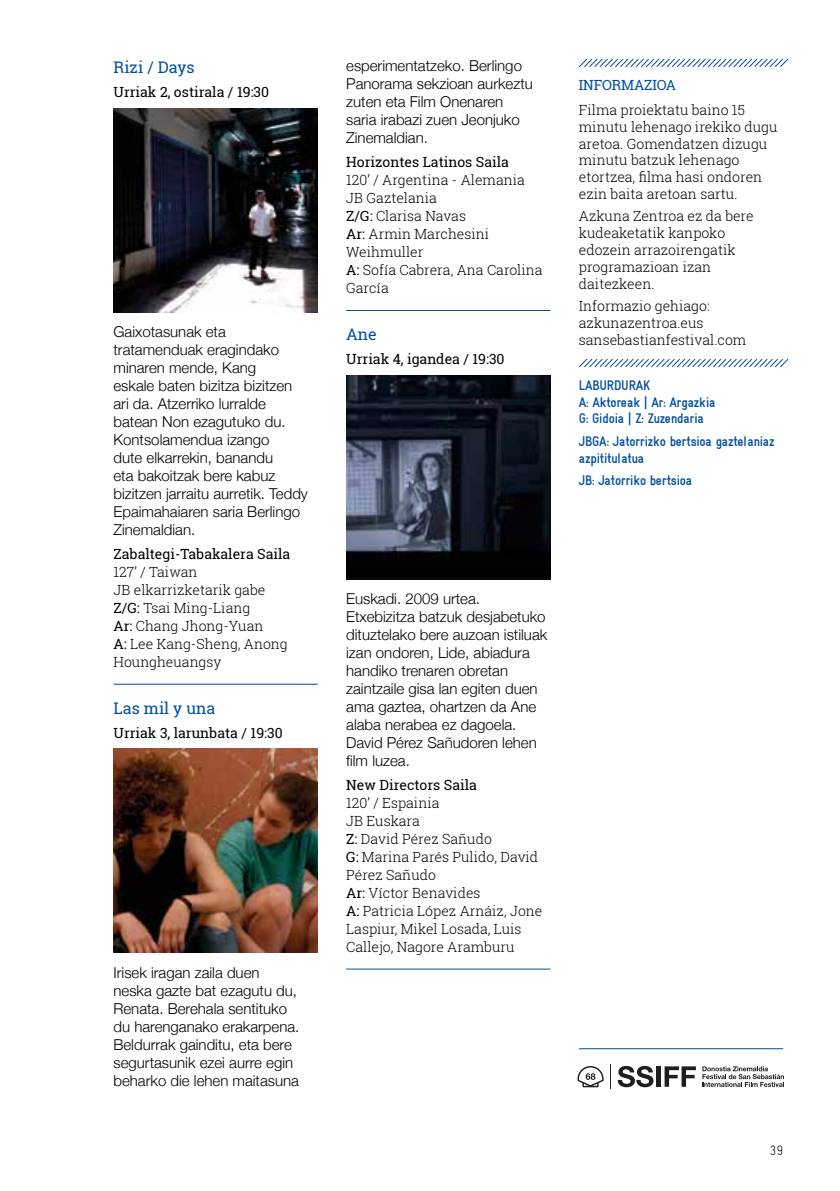
<style>
.page{position:relative;width:840px;height:1191px;background:#fff}
.page>*{position:absolute;margin:0;border:0;box-sizing:border-box;transform-origin:0 0}
.t1{font:16px "Roboto Slab";color:#004f9f}
.t2{font:300 15px/18px "Helvetica Neue";color:#000}
.t3{font:300 14px/18px "Roboto Slab";color:#000}
.t4{font:14px "Roboto Slab";color:#000}
.t5{font:700 condensed 14px/16.8px "Alhondiga Bilbao";letter-spacing:-.015em;color:#004f9f}
.t6{font:14px "Roboto Slab";letter-spacing:-.01em;color:#004f9f}
.t7{font:13.6px "Alhondiga Bilbao Light Condensed L";color:#000}
.s1{font-weight:400}
</style>
<div class="page">
<img style="left:113px;top:108px;width:204px;height:204px">
<hr style="left:113px;top:683px;width:204px;height:1px;background:#004f9f">
<img style="left:113px;top:748px;width:204px;height:205px">
<hr style="left:346px;top:310px;width:204px;height:1px;background:#004f9f">
<img style="left:346px;top:375px;width:204px;height:204px">
<hr style="left:346px;top:968px;width:204px;height:1px;background:#004f9f">
<svg style="left:579px;top:59px;width:208px;height:8px"></svg>
<svg style="left:579px;top:359px;width:208px;height:8px"></svg>
<svg style="left:617px;top:1065px;width:36px;height:22px"></svg>
<div style="left:655px;top:1066px;width:5px;height:20px;background:#1e1e1c"></div>
<svg style="left:664px;top:1066px;width:31px;height:20px"></svg>
<svg style="left:577px;top:1066px;width:26px;height:21px"></svg>
<svg style="left:702px;top:1066px;width:81px;height:21px"></svg>
<hr style="left:578px;top:1048px;width:204px;height:1px;background:#004f9f">
<p class="t1" style="left:113px;top:57px;width:83px">Rizi / Days</p>
<p class="t4" style="left:113px;top:82px;width:157px">Urriak 2, ostirala / 19:30</p>
<p class="t2" style="left:113px;top:321px;width:196px">Gaixotasunak eta tratamenduak eragindako minaren mende, Kang<br>eskale baten bizitza bizitzen ari da. Atzerriko lurralde batean Non ezagutuko du.<br>Kontsolamendua izango<br>dute elkarrekin, banandu<br>eta bakoitzak bere kabuz bizitzen jarraitu aurretik. Teddy<br>Epaimahaiaren saria Berlingo<br>Zinemaldian.</p>
<p class="t4" style="left:113px;top:544px;width:178px">Zabaltegi-Tabakalera Saila</p>
<p class="t3" style="left:113px;top:562px;width:176px">127’ / Taiwan<br>JB elkarrizketarik gabe<br><span class="s1">Z/G:</span> Tsai Ming-Liang<br><span class="s1">Ar:</span> Chang Jhong-Yuan<br><span class="s1">A:</span> Lee Kang-Sheng, Anong<br>Houngheuangsy</p>
<p class="t1" style="left:113px;top:697px;width:103px">Las mil y una</p>
<p class="t4" style="left:113px;top:723px;width:170px">Urriak 3, larunbata / 19:30</p>
<p class="t2" style="left:113px;top:962px;width:187px">Irisek iragan zaila duen neska gazte bat ezagutu du,<br>Renata. Berehala sentituko du harenganako erakarpena.<br>Beldurrak gainditu, eta bere segurtasunik ezei aurre egin beharko die lehen maitasuna</p>
<p class="t2" style="left:346px;top:56px;width:188px">esperimentatzeko. Berlingo<br>Panorama sekzioan aurkeztu zuten eta Film Onenaren saria irabazi zuen Jeonjuko<br>Zinemaldian.</p>
<p class="t4" style="left:346px;top:152px;width:164px">Horizontes Latinos Saila</p>
<p class="t3" style="left:346px;top:170px;width:198px">120’ / Argentina - Alemania<br>JB Gaztelania<br><span class="s1">Z/G:</span> Clarisa Navas<br><span class="s1">Ar:</span> Armin Marchesini<br>Weihmuller<br><span class="s1">A:</span> Sofía Cabrera, Ana Carolina<br>García</p>
<p class="t1" style="left:346px;top:323px;width:32px">Ane</p>
<p class="t4" style="left:346px;top:349px;width:160px">Urriak 4, igandea / 19:30</p>
<p class="t6" style="left:578px;top:75px;width:99px">INFORMAZIOA</p>
<p class="t3" style="left:578px;top:101px;width:200px;line-height:16.8px">Filma proiektatu baino 15 minutu lehenago irekiko dugu aretoa. Gomendatzen dizugu minutu batzuk lehenago etortzea, filma hasi ondoren ezin baita aretoan sartu.</p>
<p class="t3" style="left:578px;top:208px;width:176px;line-height:16.8px">Azkuna Zentroa ez da bere kudeaketatik kanpoko edozein arrazoirengatik programazioan izan daitezkeen.</p>
<p class="t3" style="left:578px;top:297px;width:169px;line-height:16.8px">Informazio gehiago: azkunazentroa.eus sansebastianfestival.com</p>
<p class="t5" style="left:578px;top:376px;width:138px">LABURDURAK<br>A: Aktoreak | Ar: Argazkia<br>G: Gidoia | Z: Zuzendaria</p>
<p class="t5" style="left:578px;top:433px;width:197px">JBGA: Jatorrizko bertsioa gaztelaniaz azpititulatua</p>
<p class="t5" style="left:578px;top:472px;width:115px">JB: Jatorriko bertsioa</p>
<p class="t2" style="left:346px;top:588px;width:202px">Euskadi. 2009 urtea.<br>Etxebizitza batzuk desjabetuko dituztelako bere auzoan istiluak izan ondoren, Lide, abiadura handiko trenaren obretan zaintzaile gisa lan egiten duen ama gaztea, ohartzen da Ane alaba nerabea ez dagoela.<br>David Pérez Sañudoren lehen film luzea.</p>
<p class="t4" style="left:346px;top:775px;width:132px">New Directors Saila</p>
<p class="t3" style="left:346px;top:793px;width:197px">120’ / Espainia<br>JB Euskara<br><span class="s1">Z:</span> David Pérez Sañudo<br><span class="s1">G:</span> Marina Parés Pulido, David<br>Pérez Sañudo<br><span class="s1">Ar:</span> Víctor Benavides<br><span class="s1">A:</span> Patricia López Arnáiz, Jone<br>Laspiur, Mikel Losada, Luis<br>Callejo, Nagore Aramburu</p>
<p class="t7" style="left:769px;top:1142px;width:15px">39</p>
</div>
